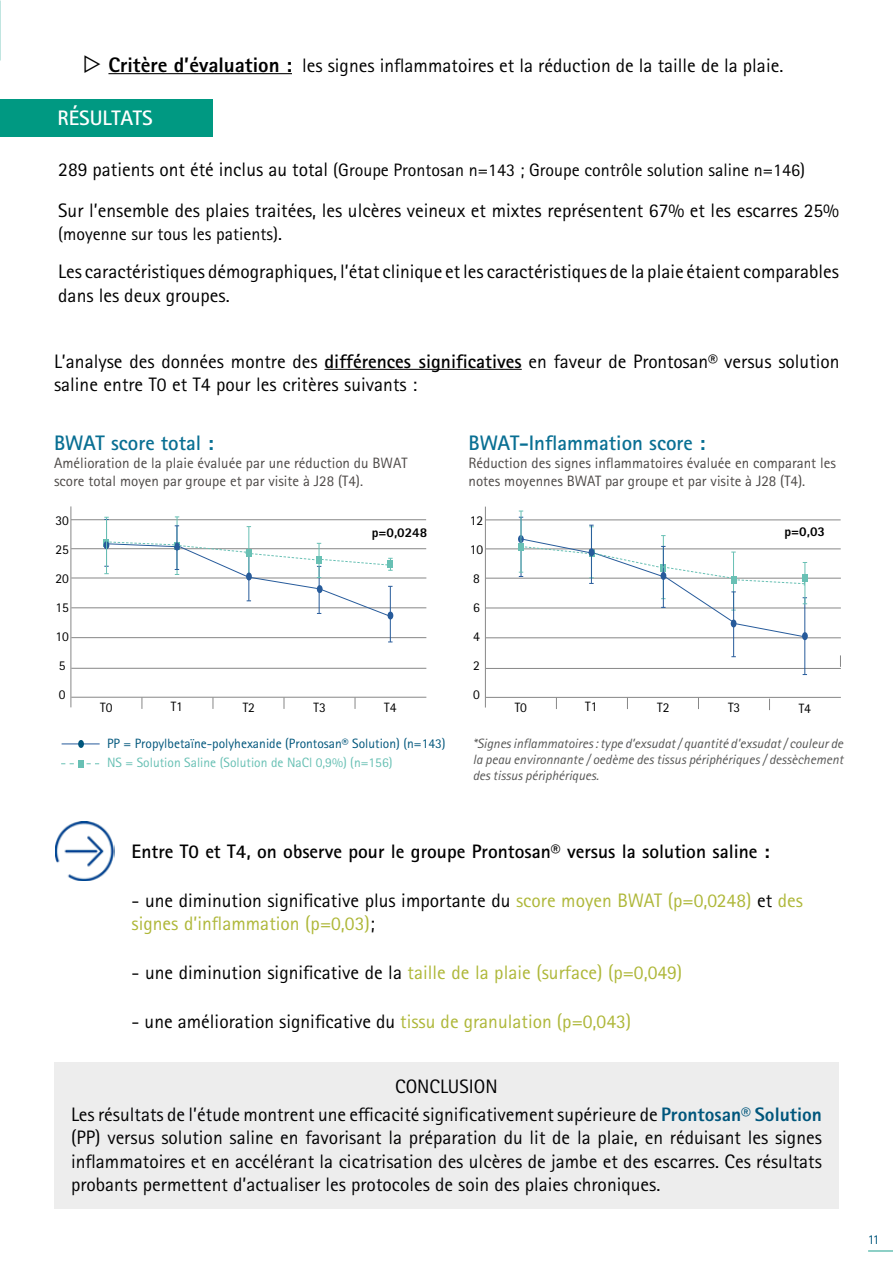
<style>
.page{position:relative;width:893px;height:1263px;background:#fff}
.page>*{position:absolute;margin:0;border:0;box-sizing:border-box;transform-origin:0 0}
.t1{font:700 21px "Rotis Sans Serif Pro";color:#096f93}
.t2{font:700 21px "Rotis Sans Serif Pro";color:#fff}
.t3{font:19.5px/23.4px "Rotis Sans Serif Pro";color:#000}
.t4{font:19.5px/23.4px "Rotis Sans Serif Pro";color:#020203;text-align:center}
.t5{font:19.5px/23.4px "Rotis Sans Serif Pro";color:#aeb738}
.t6{font:700 19.5px "Rotis Sans Serif Pro";color:#000}
.t7{font:18px "Rotis Sans Serif Pro";color:#000}
.t8{font:15px/18px "Rotis Sans Serif Pro";color:#4d4947}
.t9{font:italic 13.5px/16.2px "Rotis Sans Serif Pro";color:#575756;text-align:justify}
.t10{font:13.5px "Rotis Sans Serif Pro";color:#00567c}
.t11{font:13.5px "Rotis Sans Serif Pro";color:#68c0b4}
.t12{font:13.5px/29px "Rotis Sans Serif Pro";color:#000}
.t13{font:800 13.5px "Rotis Sans Serif Pro";color:#000}
.s1{font-weight:800;font-size:21px}
.s2{font-size:19.5px}
.s3{font-weight:700}
.s4{color:#000}
.s5{color:#aeb738}
.s6{font-weight:800;color:#00567c}
</style>
<div class="page">
<div style="left:54px;top:1062px;width:785px;height:147px;background:#ededed"></div>
<div style="left:0;top:99px;width:213px;height:37px;background:#009982"></div>
<hr style="left:62px;top:743px;width:38px;height:1px;background:#275b9b">
<div style="left:78px;top:760px;width:6px;height:8px;background:#68c0b4"></div>
<svg style="left:61px;top:763px;width:38px;height:1px"></svg>
<div style="left:78px;top:740px;width:6px;height:8px;background:#00567c;border-radius:50%"></div>
<hr style="left:70px;top:506px;width:1px;height:201px;background:#878787">
<hr style="left:71px;top:697px;width:355px;height:1px;background:#878787">
<hr style="left:71px;top:668px;width:355px;height:1px;background:#878787">
<hr style="left:71px;top:607px;width:355px;height:1px;background:#878787">
<hr style="left:71px;top:578px;width:355px;height:1px;background:#878787">
<hr style="left:71px;top:637px;width:355px;height:1px;background:#878787">
<hr style="left:71px;top:548px;width:355px;height:1px;background:#878787">
<hr style="left:71px;top:519px;width:355px;height:1px;background:#878787">
<svg style="left:142px;top:697px;width:1px;height:12px"></svg>
<svg style="left:213px;top:697px;width:1px;height:12px"></svg>
<svg style="left:284px;top:697px;width:1px;height:12px"></svg>
<svg style="left:355px;top:697px;width:1px;height:12px"></svg>
<div style="left:104px;top:539px;width:5px;height:8px;background:#68c0b4"></div>
<hr style="left:106px;top:517px;width:1px;height:57px;background:#68c0b4">
<hr style="left:177px;top:517px;width:1px;height:57px;background:#68c0b4">
<hr style="left:176px;top:526px;width:1px;height:43px;background:#275b9b">
<hr style="left:390px;top:586px;width:1px;height:56px;background:#275b9b">
<hr style="left:248px;top:527px;width:1px;height:51px;background:#68c0b4">
<svg style="left:104px;top:541px;width:289px;height:78px"></svg>
<hr style="left:485px;top:507px;width:1px;height:200px;background:#878787">
<hr style="left:486px;top:697px;width:355px;height:1px;background:#878787">
<hr style="left:486px;top:668px;width:355px;height:1px;background:#878787">
<hr style="left:486px;top:608px;width:355px;height:1px;background:#878787">
<hr style="left:486px;top:578px;width:355px;height:1px;background:#878787">
<hr style="left:486px;top:637px;width:355px;height:1px;background:#878787">
<hr style="left:486px;top:548px;width:355px;height:1px;background:#878787">
<hr style="left:486px;top:519px;width:355px;height:1px;background:#878787">
<svg style="left:840px;top:655px;width:1px;height:12px"></svg>
<div style="left:518px;top:543px;width:6px;height:8px;background:#68c0b4"></div>
<hr style="left:520px;top:511px;width:1px;height:61px;background:#68c0b4">
<hr style="left:591px;top:525px;width:1px;height:58px;background:#275b9b">
<hr style="left:804px;top:598px;width:1px;height:76px;background:#275b9b">
<div style="left:802px;top:574px;width:6px;height:8px;background:#68c0b4"></div>
<hr style="left:733px;top:592px;width:1px;height:65px;background:#275b9b">
<svg style="left:519px;top:535px;width:288px;height:104px"></svg>
<hr style="left:324px;top:369px;width:198px;height:1px;background:#000">
<hr style="left:868px;top:1250px;width:25px;height:2px;background:#68c0b4">
<hr style="left:108px;top:73px;width:184px;height:1px;background:#000">
<img style="left:55px;top:822px;width:60px;height:58px">
<p class="t3" style="left:83px;top:54px;width:702px">▷ <span class="s1">Critère d’évaluation :</span> les signes inflammatoires et la réduction de la taille de la plaie.</p>
<p class="t2" style="left:58px;top:105px;width:97px">RÉSULTATS</p>
<p class="t7" style="left:58px;top:159px;width:748px"><span class="s2">289 patients ont été inclus au total</span> (Groupe Prontosan n=143 ; Groupe contrôle solution saline n=146)</p>
<p class="t3" style="left:58px;top:198px;width:782px">Sur l’ensemble des plaies traitées, les ulcères veineux et mixtes représentent 67% et les escarres 25%</p>
<p class="t7" style="left:58px;top:223px;width:225px">(moyenne sur tous les patients)<span class="s2">.</span></p>
<p class="t3" style="left:58px;top:260px;width:782px">Les caractéristiques démographiques, l’état clinique et les caractéristiques de la plaie étaient comparables dans les deux groupes.</p>
<p class="t3" style="left:54px;top:349px;width:787px">L’analyse des données montre des <span class="s3">différences significatives</span> en faveur de Prontosan® versus solution saline entre T0 et T4 pour les critères suivants :</p>
<p class="t1" style="left:54px;top:430px;width:161px">BWAT score total :</p>
<p class="t8" style="left:54px;top:454px;width:355px">Amélioration de la plaie évaluée par une réduction du BWAT score total moyen par groupe et par visite à J28 (T4).</p>
<p class="t12" style="left:55px;top:506px;width:15px">30<br>25<br>20<br>15<br>10<br>5<br>0</p>
<p class="t13" style="left:372px;top:524px;width:57px">p=0,0248</p>
<p class="t12" style="left:100px;top:693px;width:14px">T0</p>
<p class="t12" style="left:171px;top:692px;width:14px">T1</p>
<p class="t12" style="left:243px;top:693px;width:14px">T2</p>
<p class="t12" style="left:314px;top:693px;width:14px">T3</p>
<p class="t12" style="left:384px;top:693px;width:14px">T4</p>
<p class="t10" style="left:107px;top:735px;width:340px">PP = Propylbetaïne-polyhexanide (Prontosan® Solution) (n=143)</p>
<p class="t11" style="left:107px;top:755px;width:287px">NS = Solution Saline (Solution de NaCl 0,9%) (n=156)</p>
<p class="t1" style="left:468px;top:430px;width:238px">BWAT-Inflammation score :</p>
<p class="t8" style="left:468px;top:454px;width:369px">Réduction des signes inflammatoires évaluée en comparant les notes moyennes BWAT par groupe et par visite à J28 (T4).</p>
<p class="t12" style="left:470px;top:506px;width:15px">12<br>10<br>8<br>6<br>4<br>2<br>0</p>
<p class="t12" style="left:515px;top:693px;width:14px">T0</p>
<p class="t12" style="left:585px;top:692px;width:14px">T1</p>
<p class="t12" style="left:657px;top:693px;width:14px">T2</p>
<p class="t12" style="left:728px;top:693px;width:14px">T3</p>
<p class="t12" style="left:799px;top:694px;width:14px">T4</p>
<p class="t13" style="left:784px;top:523px;width:42px">p=0,03</p>
<p class="t9" style="left:473px;top:735px;width:372px">*Signes inflammatoires : type d’exsudat / quantité d’exsudat / couleur de la peau environnante / oedème des tissus périphériques / dessèchement des tissus périphériques.</p>
<p class="t6" style="left:132px;top:839px;width:640px">Entre T0 et T4, on observe pour le groupe Prontosan® versus la solution saline :</p>
<p class="t5" style="left:132px;top:889px;width:673px"><span class="s4">- une diminution significative plus importante du</span> score moyen BWAT (p=0,0248) <span class="s4">et</span> des signes d’inflammation (p=0,03)<span class="s4">;</span></p>
<p class="t5" style="left:132px;top:961px;width:552px"><span class="s4">- une diminution significative de la</span> taille de la plaie (surface) (p=0,049)</p>
<p class="t3" style="left:132px;top:1010px;width:501px">- une amélioration significative du <span class="s5">tissu de granulation (p=0,043)</span></p>
<p class="t4" style="left:71px;top:1073px;width:752px;line-height:27.6px">CONCLUSION<br>Les résultats de l’étude montrent une efficacité significativement supérieure de <span class="s6">Prontosan® Solution</span></p>
<p class="t4" style="left:71px;top:1126px;width:752px;text-align:justify">(PP) versus solution saline en favorisant la préparation du lit de la plaie, en réduisant les signes inflammatoires et en accélérant la cicatrisation des ulcères de jambe et des escarres. Ces résultats probants permettent d’actualiser les protocoles de soin des plaies chroniques.</p>
<p class="t10" style="left:868px;top:1231px;width:14px">11</p>
</div>
